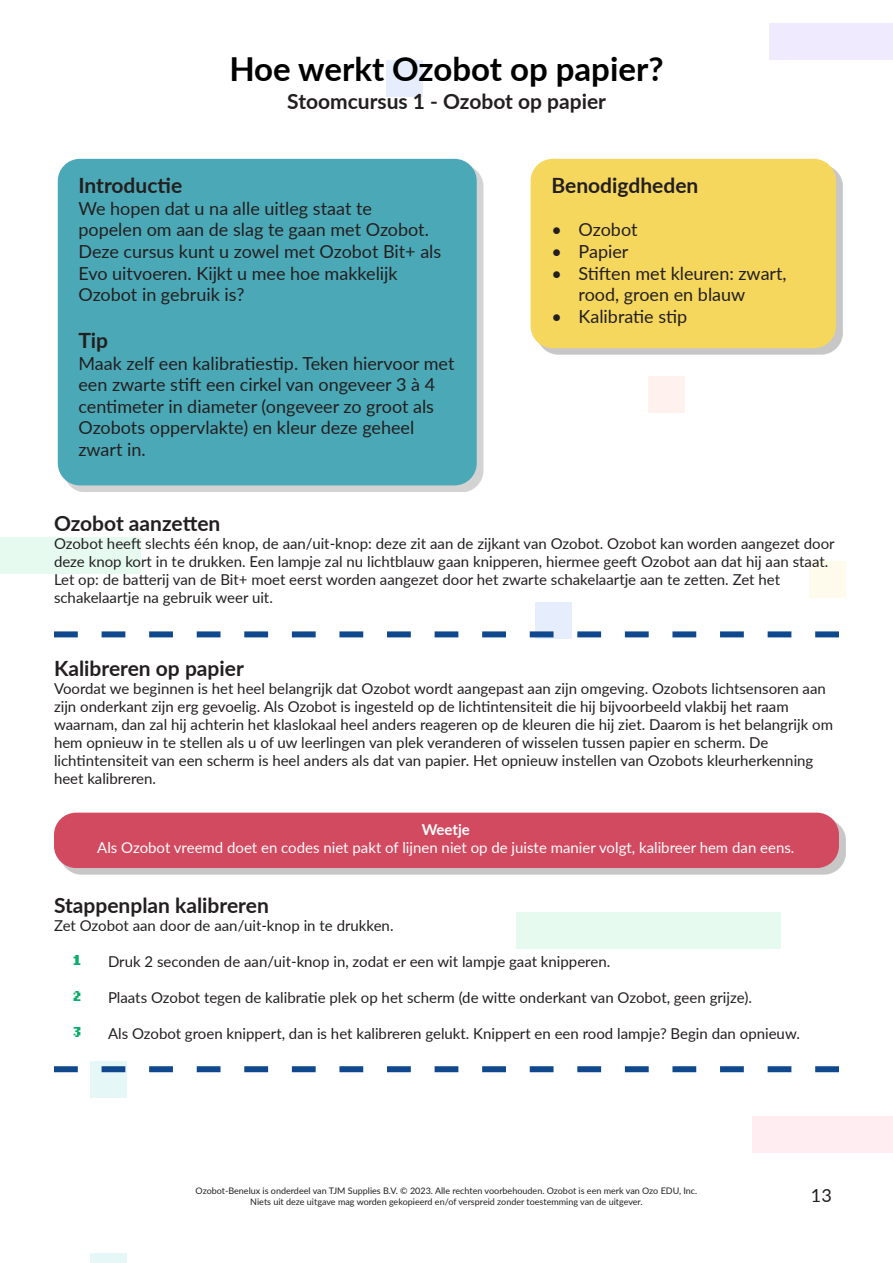
<style>
.page{position:relative;width:893px;height:1263px;background:#fff}
.page>*{position:absolute;margin:0;border:0;box-sizing:border-box;transform-origin:0 0}
.t1{font:700 33px "Lato";color:#000}
.t2{font:700 21px "Lato";color:#231f20}
.t3{font:18px/21.6px "Lato";color:#231f20}
.t4{font:15px/18px "Lato";color:#231f20}
.t5{font:15px "Lato";color:#fff}
.t6{font:700 15px "Lato";color:#fff}
.t7{font:700 15px "Lo Res 9 OT Narrow";color:#09ad6a}
.t8{font:9px "Lato";color:#231f20}
</style>
<div class="page">
<div style="left:752px;top:1117px;width:141px;height:36px;background:#ffedf1"></div>
<div style="left:0;top:537px;width:140px;height:36px;background:#e6faf0"></div>
<div style="left:810px;top:561px;width:36px;height:37px;background:#fffbec"></div>
<div style="left:90px;top:1061px;width:37px;height:37px;background:#e6f7f8"></div>
<div style="left:386px;top:60px;width:36px;height:37px;background:#e6eefd"></div>
<div style="left:648px;top:376px;width:37px;height:37px;background:#fff2ee"></div>
<div style="left:516px;top:912px;width:264px;height:37px;background:#e6faf0"></div>
<div style="left:535px;top:602px;width:37px;height:36px;background:#e6eefd"></div>
<div style="left:769px;top:23px;width:124px;height:37px;background:#f0eaff"></div>
<div style="left:90px;top:1253px;width:37px;height:10px;background:#e6f7f8"></div>
<div style="left:64px;top:165px;width:419px;height:327px;background:#231f20;opacity:.2"></div>
<div style="left:58px;top:159px;width:419px;height:326px;background:#4ba9b7;border-radius:22px"></div>
<div style="left:537px;top:165px;width:305px;height:190px;background:#231f20;opacity:.25"></div>
<div style="left:531px;top:159px;width:305px;height:189px;background:#f6d75e;border-radius:22px"></div>
<div style="left:60px;top:819px;width:785px;height:55px;background:#c8c7c7"></div>
<div style="left:54px;top:813px;width:785px;height:55px;background:#d24a60;border-radius:22px"></div>
<svg style="left:54px;top:631px;width:785px;height:6px"></svg>
<svg style="left:54px;top:1066px;width:785px;height:6px"></svg>
<p class="t1" style="left:229px;top:44px;width:436px">Hoe werkt Ozobot op papier?</p>
<p class="t2" style="left:287px;top:86px;width:320px">Stoomcursus 1 - Ozobot op papier</p>
<p class="t2" style="left:78px;top:170px;width:105px">Introductie</p>
<p class="t3" style="left:78px;top:197px;width:295px">We hopen dat u na alle uitleg staat te</p>
<p class="t3" style="left:78px;top:218px;width:364px">popelen om aan de slag te gaan met Ozobot.<br>Deze cursus kunt u zowel met Ozobot Bit+ als<br>Evo uitvoeren. Kijkt u mee hoe makkelijk</p>
<p class="t3" style="left:78px;top:283px;width:167px">Ozobot in gebruik is?</p>
<p class="t2" style="left:78px;top:325px;width:31px">Tip</p>
<p class="t3" style="left:78px;top:351px;width:377px">Maak zelf een kalibratiestip. Teken hiervoor met</p>
<p class="t3" style="left:78px;top:373px;width:358px">een zwarte stift een cirkel van ongeveer 3 à 4</p>
<p class="t3" style="left:78px;top:395px;width:357px">centimeter in diameter (ongeveer zo groot als</p>
<p class="t3" style="left:78px;top:416px;width:337px">Ozobots oppervlakte) en kleur deze geheel</p>
<p class="t3" style="left:78px;top:438px;width:69px">zwart in.</p>
<p class="t2" style="left:551px;top:170px;width:148px">Benodigdheden</p>
<p class="t3" style="left:551px;top:218px;width:87px">• Ozobot</p>
<p class="t3" style="left:551px;top:240px;width:78px">• Papier</p>
<p class="t3" style="left:578px;top:261px;width:210px;text-indent:-27px">• Stiften met kleuren: zwart, rood, groen en blauw</p>
<p class="t3" style="left:551px;top:305px;width:137px">• Kalibratie stip</p>
<p class="t2" style="left:54px;top:507px;width:168px">Ozobot aanzetten</p>
<p class="t4" style="left:54px;top:533px;width:782px">Ozobot heeft slechts één knop, de aan/uit-knop: deze zit aan de zijkant van Ozobot. Ozobot kan worden aangezet door deze knop kort in te drukken. Een lampje zal nu lichtblauw gaan knipperen, hiermee geeft Ozobot aan dat hij aan staat.</p>
<p class="t4" style="left:54px;top:569px;width:727px">Let op: de batterij van de Bit+ moet eerst worden aangezet door het zwarte schakelaartje aan te zetten. Zet het</p>
<p class="t4" style="left:54px;top:587px;width:220px">schakelaartje na gebruik weer uit.</p>
<p class="t2" style="left:54px;top:653px;width:191px">Kalibreren op papier</p>
<p class="t4" style="left:54px;top:679px;width:773px">Voordat we beginnen is het heel belangrijk dat Ozobot wordt aangepast aan zijn omgeving. Ozobots lichtsensoren aan zijn onderkant zijn erg gevoelig. Als Ozobot is ingesteld op de lichtintensiteit die hij bijvoorbeeld vlakbij het raam</p>
<p class="t4" style="left:54px;top:715px;width:780px">waarnam, dan zal hij achterin het klaslokaal heel anders reageren op de kleuren die hij ziet. Daarom is het belangrijk om hem opnieuw in te stellen als u of uw leerlingen van plek veranderen of wisselen tussen papier en scherm. De</p>
<p class="t4" style="left:54px;top:751px;width:761px">lichtintensiteit van een scherm is heel anders als dat van papier. Het opnieuw instellen van Ozobots kleurherkenning heet kalibreren.</p>
<p class="t6" style="left:422px;top:819px;width:50px">Weetje</p>
<p class="t5" style="left:97px;top:837px;width:699px">Als Ozobot vreemd doet en codes niet pakt of lijnen niet op de juiste manier volgt, kalibreer hem dan eens.</p>
<p class="t2" style="left:54px;top:889px;width:216px">Stappenplan kalibreren</p>
<p class="t4" style="left:54px;top:915px;width:341px">Zet Ozobot aan door de aan/uit-knop in te drukken.</p>
<p class="t4" style="left:108px;top:951px;width:504px">Druk 2 seconden de aan/uit-knop in, zodat er een wit lampje gaat knipperen.</p>
<p class="t4" style="left:108px;top:987px;width:645px">Plaats Ozobot tegen de kalibratie plek op het scherm (de witte onderkant van Ozobot, geen grijze).</p>
<p class="t4" style="left:108px;top:1023px;width:693px">Als Ozobot groen knippert, dan is het kalibreren gelukt. Knippert en een rood lampje? Begin dan opnieuw.</p>
<p class="t7" style="left:72px;top:948px;width:12px">1</p>
<p class="t7" style="left:72px;top:984px;width:12px">2</p>
<p class="t7" style="left:72px;top:1020px;width:12px">3</p>
<p class="t8" style="left:196px;top:1185px;width:503px">Ozobot-Benelux is onderdeel van TJM Supplies B.V. © 2023. Alle rechten voorbehouden. Ozobot is een merk van Ozo EDU, Inc.</p>
<p class="t8" style="left:250px;top:1195px;width:394px">Niets uit deze uitgave mag worden gekopieerd en/of verspreid zonder toestemming van de uitgever.</p>
<p class="t3" style="left:811px;top:1183px;width:22px">13</p>
</div>
